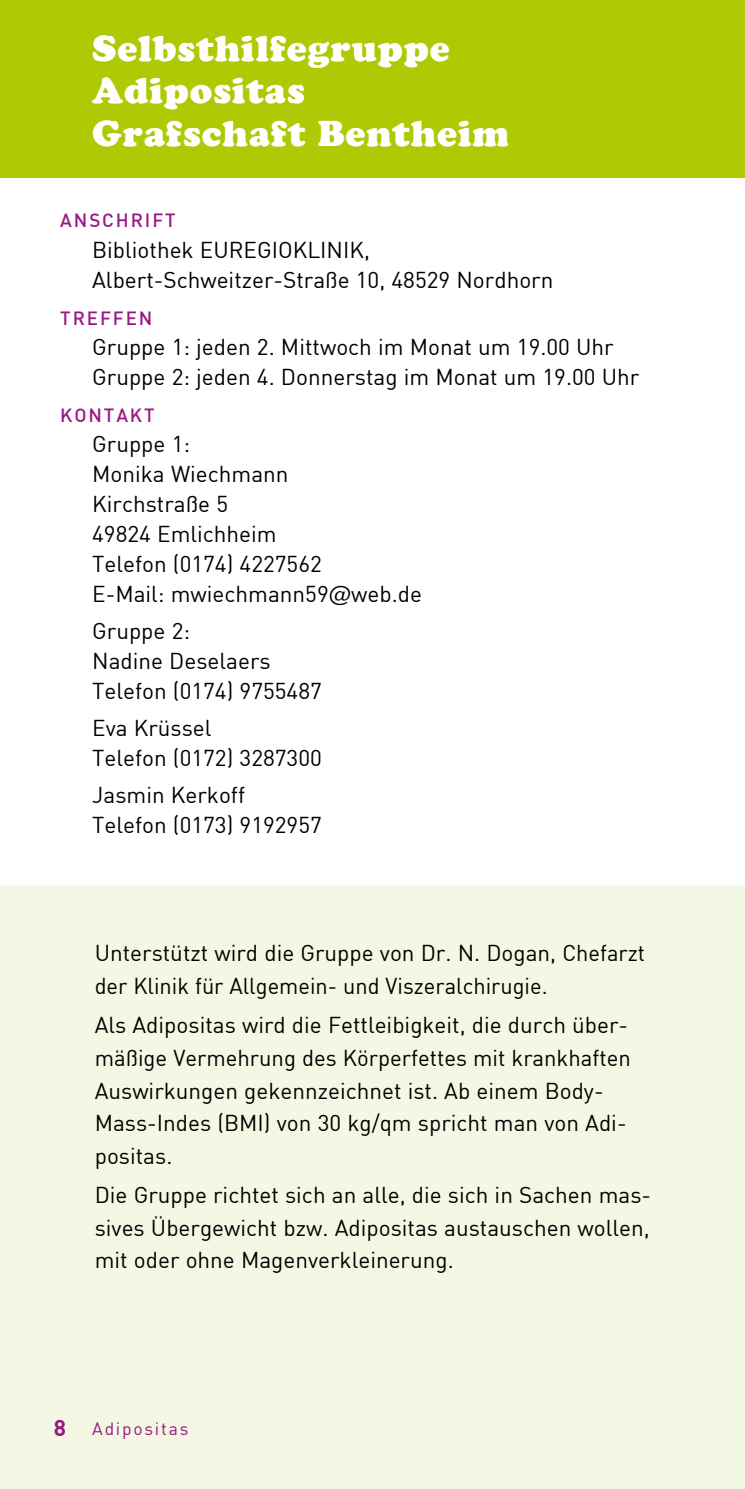
<style>
.page{position:relative;width:745px;height:1489px;background:#fff}
.page>*{position:absolute;margin:0;border:0;box-sizing:border-box;transform-origin:0 0}
.t1{font:900 37.5px/42.5px "Cooper";letter-spacing:.025em;color:#fff}
.t2{font:22.5px/30px "DIN";color:#000}
.t3{font:500 18.75px "DIN";letter-spacing:.1em;color:#981881}
.t4{font:17.5px "DIN";letter-spacing:.1em;color:#981881}
.s1{font-family:"Humanist 777 BT Roman B"}
.s2{font-weight:700;font-size:22.5px}
</style>
<div class="page">
<hr style="left:744px;top:885px;width:1px;height:603px;background:#cec4b5">
<div style="left:0;top:885px;width:744px;height:603px;background:#f4f7e3"></div>
<div style="left:0;top:0;width:744px;height:177px;background:#afca05"></div>
<hr style="left:744px;top:0;width:1px;height:177px;background:#ab9d89">
<h1 class="t1" style="left:92px;top:27px;width:417px">Selbsthilfegruppe<br>Adipositas<br>Grafschaft Bentheim</h1>
<p class="t3" style="left:60px;top:212px;width:117px">ANSCHRIFT</p>
<p class="t2" style="left:92px;top:236px;width:462px">Bibliothek EUREGIOKLINIK,<br>Albert-Schweitzer-Straße 10, 48529 Nordhorn</p>
<p class="t3" style="left:60px;top:309px;width:94px">TREFFEN</p>
<p class="t2" style="left:92px;top:333px;width:548px">Gruppe 1: jeden 2. Mittwoch im Monat um 19.00 Uhr<br>Gruppe 2: jeden 4. Donnerstag im Monat um 19.00 Uhr</p>
<p class="t3" style="left:60px;top:406px;width:96px">KONTAKT</p>
<p class="t2" style="left:92px;top:430px;width:331px">Gruppe 1:<br>Monika Wiechmann<br>Kirchstraße 5<br>49824 Emlichheim<br>Telefon (0174) 4227562<br>E-Mail: mwiechmann59<span class="s1">@</span>web.de</p>
<p class="t2" style="left:92px;top:617px;width:231px">Gruppe 2:<br>Nadine Deselaers<br>Telefon (0174) 9755487</p>
<p class="t2" style="left:92px;top:714px;width:231px">Eva Krüssel<br>Telefon (0172) 3287300</p>
<p class="t2" style="left:92px;top:781px;width:231px">Jasmin Kerkoff<br>Telefon (0173) 9192957</p>
<p class="t2" style="left:95px;top:938px;width:551px;line-height:32.5px">Unterstützt wird die Gruppe von Dr. N. Dogan, Chefarzt der Klinik für Allgemein- und Viszeralchirugie.</p>
<p class="t2" style="left:95px;top:1010px;width:537px;line-height:32.5px">Als Adipositas wird die Fettleibigkeit, die durch über&shy;mäßige Vermehrung des Körperfettes mit krankhaften Auswirkungen gekennzeichnet ist. Ab einem Body-Mass-Indes (BMI) von 30 kg/qm spricht man von Adi&shy;positas.</p>
<p class="t2" style="left:95px;top:1180px;width:557px;line-height:32.5px;text-align:justify">Die Gruppe richtet sich an alle, die sich in Sachen mas&shy;sives Übergewicht bzw. Adipositas austauschen wollen, mit oder ohne Magenverkleinerung.</p>
<p class="t4" style="left:54px;top:1421px;width:136px"><span class="s2">8</span> Adipositas</p>
</div>
